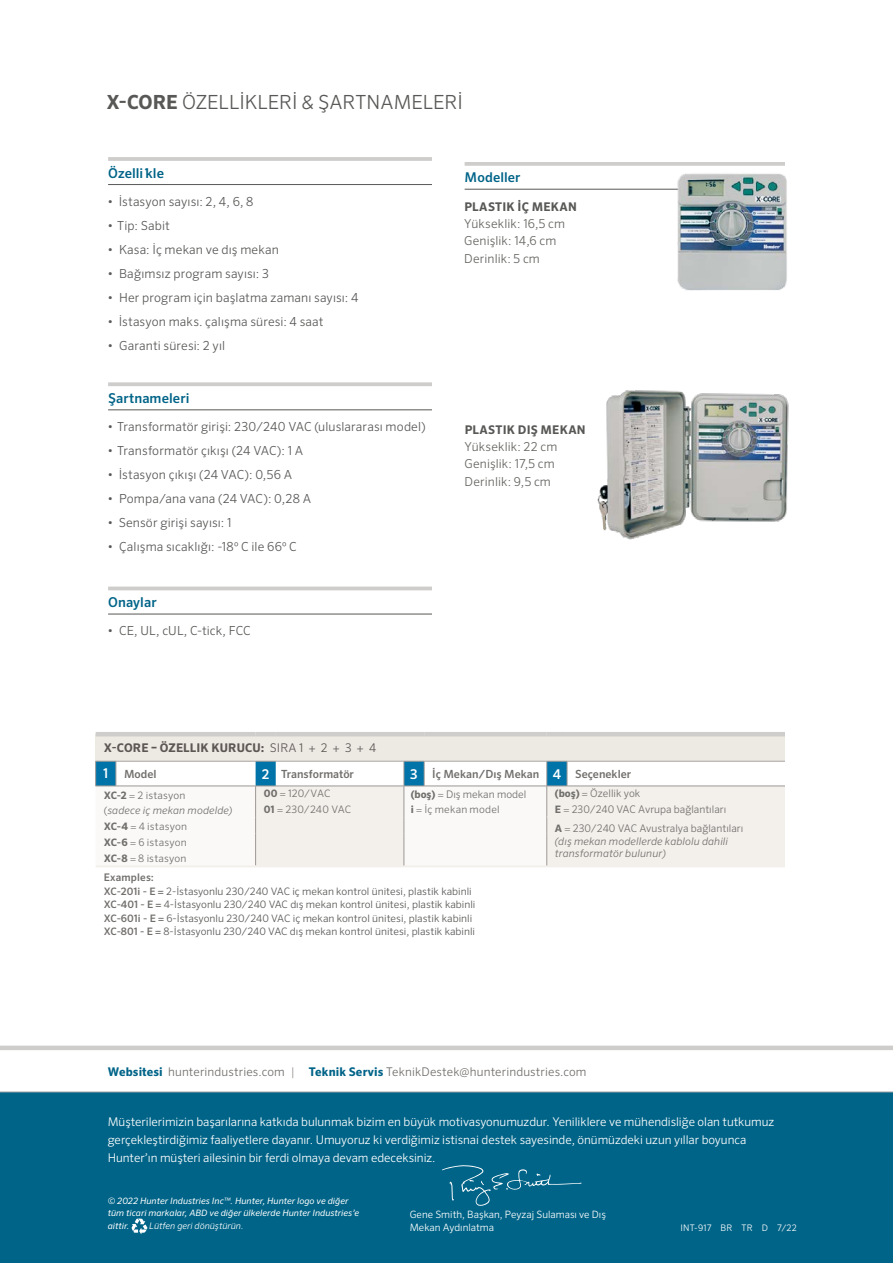
<style>
.page{position:relative;width:893px;height:1263px;background:#fff}
.page>*{position:absolute;margin:0;border:0;box-sizing:border-box;transform-origin:0 0}
.t1{font:300 19.5px "Sero Pro";letter-spacing:-.005em;color:#585956}
.t2{font:500 13.65px "Sero Pro";letter-spacing:.005em;color:#006488}
.t3{font:500 13.5px "Sero Pro";letter-spacing:.005em;color:#006488}
.t4{font:300 12.45px "Sero Pro";letter-spacing:.01em;color:#585956}
.t5{font:300 12.3px/17.2px "Sero Pro";letter-spacing:.01em;color:#646460}
.t6{font:300 12px/18px "Sero Pro";letter-spacing:-.005em;color:#fff}
.t7{font:300 12px "Sero Pro";letter-spacing:.01em;color:#716f6c}
.t8{font:700 12px "Sero Pro";letter-spacing:.01em;color:#5d5754}
.t9{font:700 12px "Sero Pro";letter-spacing:.02em;color:#585956}
.t10{font:500 11.25px "Sero Pro";color:#716f6c}
.t11{font:italic 300 10.5px/12.6px "Sero Pro";letter-spacing:.015em;color:#716f6c}
.t12{font:300 10.5px "Sero Pro";color:#716f6c}
.t13{font:500 10.5px "Sero Pro";letter-spacing:.015em;color:#716f6c}
.t14{font:300 10.35px/13.5px "Sero Pro";color:#585956}
.t15{font:300 10.35px/15.9px "Sero Pro";letter-spacing:.02em;color:#716f6c}
.t16{font:300 10.2px/12.1px "Sero Pro";color:#fff}
.t17{font:italic 300 9px "Sero Pro";color:#fff}
.t18{font:300 9px "Sero Pro";letter-spacing:.025em;color:#fff}
.t19{font:italic 8.85px/12px "Sero Pro";color:#fff}
.s1{font-weight:700}
.s2{font-weight:300}
.s3{font-size:13.5px;color:#fff}
.s4{font-style:normal;font-size:10.35px}
.s5{font-weight:700;font-size:10.35px}
.s6{font-size:10.35px}
.s7{font-weight:700;font-style:normal;font-size:10.35px}
.s8{font-style:normal}
.s9{font-weight:500;color:#716f6c}
.s10{font-weight:700;color:#006488}
.s11{color:#9c9896}
</style>
<div class="page">
<hr style="left:0;top:1046px;width:893px;height:4px;background:#cfcdcb">
<div style="left:0;top:1092px;width:893px;height:171px;background:#006488"></div>
<hr style="left:0;top:1092px;width:893px;height:1px;background:#a7a9ac">
<svg style="left:442px;top:1165px;width:140px;height:41px"></svg>
<svg style="left:131px;top:1218px;width:16px;height:16px"></svg>
<hr style="left:108px;top:157px;width:324px;height:4px;background:#cfcdcb">
<hr style="left:108px;top:184px;width:324px;height:1px;background:#585956">
<svg style="left:108px;top:382px;width:324px;height:4px"></svg>
<hr style="left:108px;top:410px;width:324px;height:1px;background:#585956">
<hr style="left:108px;top:587px;width:324px;height:3px;background:#cfcdcb">
<hr style="left:108px;top:614px;width:324px;height:1px;background:#585956">
<hr style="left:465px;top:162px;width:320px;height:4px;background:#cfcdcb">
<hr style="left:465px;top:189px;width:225px;height:1px;background:#585956">
<img style="left:670px;top:173px;width:117px;height:118px">
<div style="left:96px;top:734px;width:689px;height:27px;background:#ede9e3"></div>
<hr style="left:96px;top:732px;width:20px;height:4px;background:#cfcdcb">
<hr style="left:116px;top:732px;width:140px;height:4px;background:#cfcdcb">
<hr style="left:256px;top:732px;width:20px;height:4px;background:#cfcdcb">
<hr style="left:276px;top:732px;width:128px;height:4px;background:#cfcdcb">
<hr style="left:404px;top:732px;width:20px;height:4px;background:#cfcdcb">
<hr style="left:424px;top:732px;width:123px;height:4px;background:#cfcdcb">
<hr style="left:547px;top:732px;width:20px;height:4px;background:#cfcdcb">
<hr style="left:567px;top:732px;width:218px;height:4px;background:#cfcdcb">
<hr style="left:96px;top:865px;width:20px;height:2px;background:#f3f0ec">
<hr style="left:116px;top:865px;width:140px;height:2px;background:#f3f0ec">
<hr style="left:404px;top:865px;width:20px;height:2px;background:#f3f0ec">
<hr style="left:424px;top:865px;width:123px;height:2px;background:#f3f0ec">
<hr style="left:256px;top:865px;width:20px;height:2px;background:#f3f0ec">
<hr style="left:276px;top:865px;width:128px;height:2px;background:#f3f0ec">
<hr style="left:547px;top:865px;width:20px;height:2px;background:#f3f0ec">
<hr style="left:567px;top:865px;width:218px;height:2px;background:#f3f0ec">
<svg style="left:95px;top:761px;width:690px;height:105px"></svg>
<img style="left:597px;top:390px;width:192px;height:150px">
<h1 class="t1" style="left:107px;top:90px;width:358px"><span class="s1">X-CORE</span> ÖZELLİKLERİ &amp; ŞARTNAMELERİ</h1>
<p class="t2" style="left:108px;top:164px;width:58px">Özelli̇ kle</p>
<p class="t4" style="left:107px;top:194px;width:148px">• İstasyon sayısı: 2, 4, 6, 8</p>
<p class="t4" style="left:107px;top:218px;width:64px">• Tip: Sabit</p>
<p class="t4" style="left:107px;top:242px;width:173px">• Kasa: İç mekan ve dış mekan</p>
<p class="t4" style="left:107px;top:266px;width:163px">• Bağımsız program sayısı: 3</p>
<p class="t4" style="left:107px;top:290px;width:252px">• Her program için başlatma zamanı sayısı: 4</p>
<p class="t4" style="left:107px;top:314px;width:218px">• İstasyon maks. çalışma süresi: 4 saat</p>
<p class="t4" style="left:107px;top:338px;width:119px">• Garanti süresi: 2 yıl</p>
<p class="t2" style="left:108px;top:390px;width:83px">Şartnameleri</p>
<p class="t4" style="left:107px;top:419px;width:320px">• Transformatör girişi: 230/240 VAC (uluslararası model)</p>
<p class="t4" style="left:107px;top:443px;width:197px">• Transformatör çıkışı (24 VAC): 1 A</p>
<p class="t4" style="left:107px;top:467px;width:186px">• İstasyon çıkışı (24 VAC): 0,56 A</p>
<p class="t4" style="left:107px;top:491px;width:205px">• Pompa/ana vana (24 VAC): 0,28 A</p>
<p class="t4" style="left:107px;top:515px;width:126px">• Sensör girişi sayısı: 1</p>
<p class="t4" style="left:107px;top:539px;width:191px">• Çalışma sıcaklığı: -18º C ile 66º C</p>
<p class="t2" style="left:108px;top:594px;width:50px">Onaylar</p>
<p class="t4" style="left:107px;top:623px;width:145px">• CE, UL, cUL, C-tick, FCC</p>
<p class="t3" style="left:465px;top:169px;width:57px">Modeller</p>
<p class="t9" style="left:464px;top:199px;width:114px">PLASTIK İÇ MEKAN</p>
<p class="t5" style="left:464px;top:215px;width:102px">Yükseklik: 16,5 cm<br>Genişlik: 14,6 cm<br>Derinlik: 5 cm</p>
<p class="t9" style="left:465px;top:422px;width:123px">PLASTIK DIŞ MEKAN</p>
<p class="t5" style="left:465px;top:438px;width:94px">Yükseklik: 22 cm<br>Genişlik: 17,5 cm<br>Derinlik: 9,5 cm</p>
<p class="t8" style="left:104px;top:741px;width:274px">X-CORE – ÖZELLIK KURUCU: <span class="s2">SIRA 1 + 2 + 3 + 4</span></p>
<p class="t10" style="left:103px;top:767px;width:55px"><span class="s3">1</span> Model</p>
<p class="t10" style="left:262px;top:767px;width:94px"><span class="s3">2</span> Transformatör</p>
<p class="t10" style="left:410px;top:767px;width:222px"><span class="s3">3</span> İç Mekan/Dış Mekan <span class="s3">4</span> Seçenekler</p>
<p class="t15" style="left:104px;top:787px;width:83px"><span class="s1">XC-2</span> = 2 istasyon</p>
<p class="t11" style="left:104px;top:804px;width:130px"><span class="s4">(</span>sadece iç mekan modelde)</p>
<p class="t15" style="left:264px;top:786px;width:68px"><span class="s1">00</span> = 120/VAC</p>
<p class="t12" style="left:411px;top:788px;width:117px"><span class="s1">(boş)</span> = Dış mekan model</p>
<p class="t12" style="left:555px;top:787px;width:87px"><span class="s1">(boş)</span> = Özellik yok</p>
<p class="t15" style="left:264px;top:801px;width:89px"><span class="s1">01</span> = 230/240 VAC</p>
<p class="t15" style="left:411px;top:801px;width:91px"><span class="s1">i</span> = İç mekan model</p>
<p class="t12" style="left:555px;top:803px;width:173px"><span class="s5">E</span> <span class="s6">=</span> 230/240 VAC Avrupa bağlantıları</p>
<p class="t15" style="left:104px;top:818px;width:85px"><span class="s1">XC-4</span> = 4 istasyon</p>
<p class="t11" style="left:555px;top:822px;width:190px"><span class="s7">A</span> <span class="s4">=</span> <span class="s8">230/240 VAC Avustralya bağlantıları </span>(dış mekan modellerde kablolu dahili transformatör bulunur)</p>
<p class="t15" style="left:104px;top:834px;width:85px"><span class="s1">XC-6</span> = 6 istasyon<br><span class="s1">XC-8</span> = 8 istasyon</p>
<p class="t13" style="left:104px;top:871px;width:52px">Examples:</p>
<p class="t14" style="left:104px;top:884px;width:373px"><span class="s9">XC-201i - E =</span> 2-İstasyonlu 230/240 VAC iç mekan kontrol ünitesi, plastik kabinli <span class="s9">XC-401 - E =</span> 4-İstasyonlu 230/240 VAC dış mekan kontrol ünitesi, plastik kabinli <span class="s9">XC-601i - E =</span> 6-İstasyonlu 230/240 VAC iç mekan kontrol ünitesi, plastik kabinli <span class="s9">XC-801 - E =</span> 8-İstasyonlu 230/240 VAC dış mekan kontrol ünitesi, plastik kabinli</p>
<p class="t7" style="left:108px;top:1065px;width:480px"><span class="s10">Websitesi</span> hunterindustries.com <span class="s11">|</span> <span class="s10">Teknik Servis</span> TeknikDestek@hunterindustries.com</p>
<p class="t6" style="left:108px;top:1112px;width:668px">Müşterilerimizin başarılarına katkıda bulunmak bizim en büyük motivasyonumuzdur. Yeniliklere ve mühendisliğe olan tutkumuz gerçekleştirdiğimiz faaliyetlere dayanır. Umuyoruz ki verdiğimiz istisnai destek sayesinde, önümüzdeki uzun yıllar boyunca<br>Hunter’ın müşteri ailesinin bir ferdi olmaya devam edeceksiniz.</p>
<p class="t19" style="left:108px;top:1194px;width:253px">© 2022 Hunter Industries Inc<span class="s2">™</span>. Hunter, Hunter logo ve diğer tüm ticari markalar, ABD ve diğer ülkelerde Hunter Industries’e</p>
<p class="t19" style="left:108px;top:1220px;width:23px">aittir.</p>
<p class="t17" style="left:149px;top:1221px;width:96px">Lütfen geri dönüştürün.</p>
<p class="t16" style="left:410px;top:1209px;width:198px">Gene Smith, Başkan, Peyzaj Sulaması ve Dış<br>Mekan Aydınlatma</p>
<p class="t18" style="left:680px;top:1222px;width:118px">INT-917 BR TR D 7/22</p>
</div>
